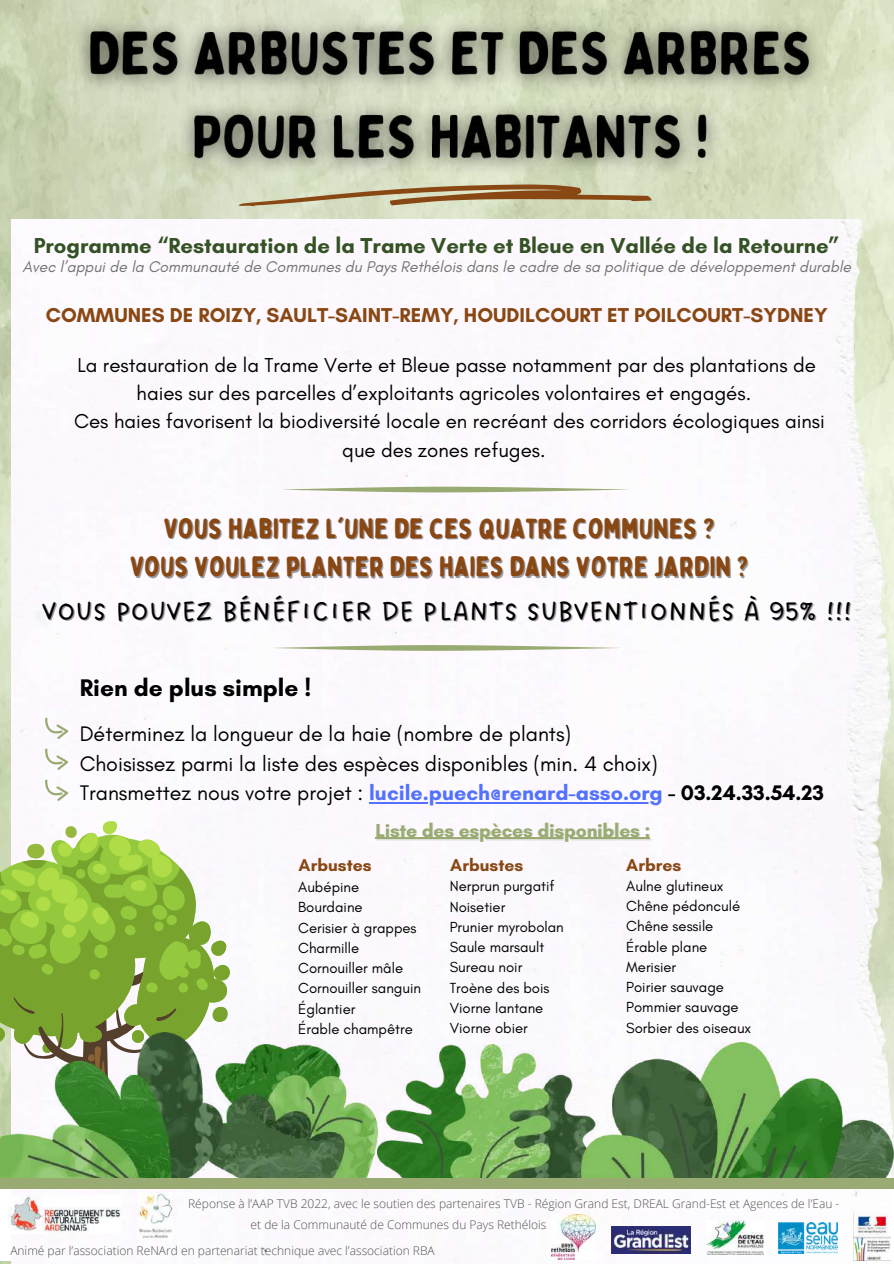
<style>
.page{position:relative;width:894px;height:1264px;background:#fff}
.page>*{position:absolute;margin:0;border:0;box-sizing:border-box;transform-origin:0 0}
.t1{font:29.55px "DO Sans Regular";color:#000}
.t2{font:28.05px/38.2px "Bobby Jones Soft";color:#894813;text-align:center}
.t3{font:700 24.45px "Glacial Indifference";color:#000}
.t4{font:700 22.05px "Glacial Indifference";color:#345224}
.t5{font:21.45px/29.2px "Glacial Indifference";color:#000}
.t6{font:20.55px/28.2px "Glacial Indifference";color:#000;text-align:center}
.t7{font:700 20.55px "Glacial Indifference";color:#894813}
.t8{font:700 19.05px "Glacial Indifference";color:#99ab73}
.t9{font:700 17.55px "Glacial Indifference";color:#894813}
.t10{font:italic 15.75px "Glacial Indifference";color:#737373}
.t11{font:14.85px/20.2px "Glacial Indifference";color:#000}
.t12{font:300 12px "Open Sans";color:#545454}
.s1{font-weight:700;color:#5271ff}
.s2{font-weight:700}
</style>
<div class="page">
<img style="left:12px;top:219px;width:880px;height:1044px">
<svg style="left:410px;top:864px;width:483px;height:399px"></svg>
<svg style="left:0;top:844px;width:227px;height:200px;fill:#78a42e"></svg>
<svg style="left:210px;top:940px;width:16px;height:16px"></svg>
<svg style="left:214px;top:964px;width:16px;height:17px"></svg>
<svg style="left:0;top:1026px;width:6px;height:6px"></svg>
<svg style="left:212px;top:1006px;width:16px;height:16px"></svg>
<svg style="left:0;top:821px;width:173px;height:116px"></svg>
<svg style="left:14px;top:995px;width:163px;height:37px;background:#7fa33d"></svg>
<img style="left:222px;top:1044px;width:359px;height:134px">
<img style="left:0;top:1032px;width:222px;height:146px">
<img style="left:581px;top:1042px;width:312px;height:136px">
<img style="left:8px;top:1195px;width:113px;height:38px">
<img style="left:551px;top:1214px;width:44px;height:45px">
<img style="left:852px;top:1212px;width:38px;height:48px">
<img style="left:138px;top:1192px;width:34px;height:46px">
<img style="left:778px;top:1222px;width:58px;height:31px">
<img style="left:611px;top:1226px;width:79px;height:27px">
<img style="left:706px;top:1220px;width:57px;height:34px">
<svg style="left:238px;top:188px;width:414px;height:18px;background:#b9a681"></svg>
<svg style="left:272px;top:645px;width:349px;height:5px"></svg>
<svg style="left:281px;top:486px;width:348px;height:6px"></svg>
<div style="left:0;top:1178px;width:893px;height:10px;background:#99ab73"></div>
<svg style="left:45px;top:717px;width:23px;height:21px"></svg>
<svg style="left:45px;top:748px;width:23px;height:21px"></svg>
<svg style="left:45px;top:779px;width:23px;height:21px"></svg>
<hr style="left:369px;top:801px;width:293px;height:2px;background:#5271ff">
<img style="left:63px;top:6px;width:773px;height:182px">
<hr style="left:375px;top:837px;width:275px;height:1px;background:#99ab73">
<h3 class="t4" style="left:34px;top:232px;width:807px">Programme “Restauration de la Trame Verte et Bleue en Vallée de la Retourne”</h3>
<p class="t10" style="left:22px;top:257px;width:829px">Avec l’appui de la Communauté de Communes du Pays Rethélois dans le cadre de sa politique de développement durable</p>
<h3 class="t7" style="left:46px;top:302px;width:783px">COMMUNES DE ROIZY, SAULT-SAINT-REMY, HOUDILCOURT ET POILCOURT-SYDNEY</h3>
<p class="t6" style="left:74px;top:351px;width:752px">La restauration de la Trame Verte et Bleue passe notamment par des plantations de haies sur des parcelles d’exploitants agricoles volontaires et engagés.<br>Ces haies favorisent la biodiversité locale en recréant des corridors écologiques ainsi que des zones refuges.</p>
<h2 class="t2" style="left:130px;top:510px;width:620px">VOUS HABITEZ L'UNE DE CES QUATRE COMMUNES ?<br>VOUS VOULEZ PLANTER DES HAIES DANS VOTRE JARDIN ?</h2>
<h1 class="t1" style="left:42px;top:594px;width:811px">VOUS POUVEZ BÉNÉFICIER DE PLANTS SUBVENTIONNÉS À 95% !!!</h1>
<h3 class="t3" style="left:80px;top:672px;width:233px">Rien de plus simple !</h3>
<h3 class="t5" style="left:80px;top:719px;width:745px">Déterminez la longueur de la haie (nombre de plants)<br>Choisissez parmi la liste des espèces disponibles (min. 4 choix)<br>Transmettez nous votre projet : <span class="s1">lucile.puech@renard-asso.org</span> <span class="s2">- 03.24.33.54.23</span></h3>
<p class="t8" style="left:375px;top:818px;width:276px">Liste des espèces disponibles :</p>
<p class="t9" style="left:450px;top:854px;width:75px">Arbustes</p>
<p class="t9" style="left:626px;top:854px;width:57px">Arbres</p>
<p class="t11" style="left:626px;top:875px;width:126px">Aulne glutineux<br>Chêne pédonculé<br>Chêne sessile<br>Érable plane<br>Merisier<br>Poirier sauvage<br>Pommier sauvage<br>Sorbier des oiseaux</p>
<p class="t9" style="left:298px;top:854px;width:75px">Arbustes</p>
<p class="t11" style="left:449px;top:876px;width:115px">Nerprun purgatif<br>Noisetier<br>Prunier myrobolan<br>Saule marsault<br>Sureau noir<br>Troène des bois<br>Viorne lantane<br>Viorne obier</p>
<p class="t11" style="left:298px;top:876px;width:124px">Aubépine<br>Bourdaine<br>Cerisier à grappes<br>Charmille<br>Cornouiller mâle<br>Cornouiller sanguin<br>Églantier<br>Érable champêtre</p>
<p class="t12" style="left:188px;top:1194px;width:652px">Réponse à l’AAP TVB 2022, avec le soutien des partenaires TVB - Région Grand Est, DREAL Grand-Est et Agences de l’Eau -</p>
<p class="t12" style="left:250px;top:1216px;width:297px">et de la Communauté de Communes du Pays Rethélois</p>
<p class="t12" style="left:10px;top:1241px;width:426px">Animé par l’association ReNArd en partenariat technique avec l’association RBA</p>
</div>
